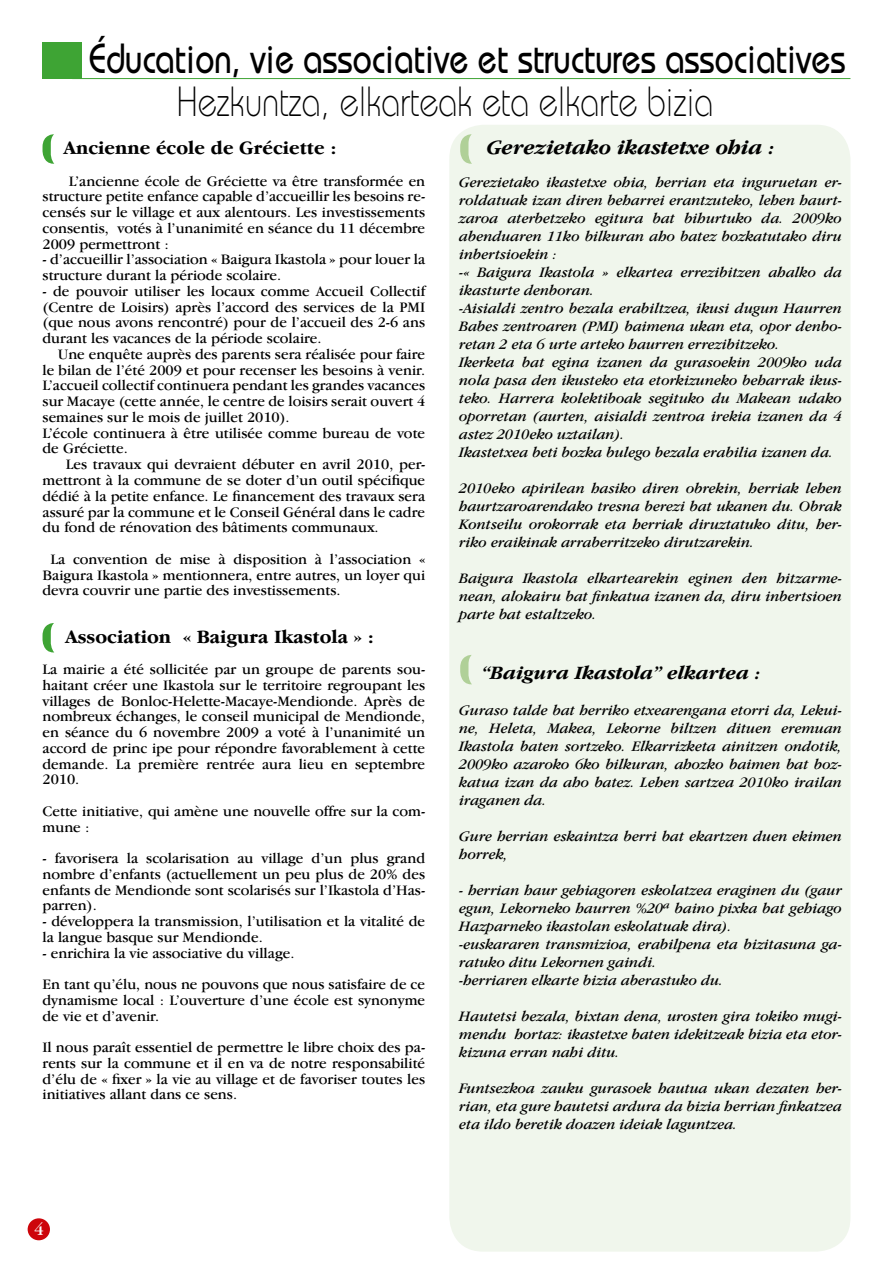
<style>
.page{position:relative;width:893px;height:1263px;background:#fff}
.page>*{position:absolute;margin:0;border:0;box-sizing:border-box;transform-origin:0 0}
.t1{font:500 42.15px "Bauhaus";color:#000;scale:.81 1}
.t2{font:300 42.15px "Bauhaus";color:#000;scale:.81 1}
.t3{font:italic 700 21px "Garamond IT Cby BT";color:#000}
.t4{font:700 19.5px "Garamond IT Cby BT";color:#000}
.t5{font:italic 700 19.5px "Garamond IT Cby BT";color:#000}
.t6{font:18px "Garamond IT Cby BT";color:#fff}
.t7{font:15px/15.8px "Garamond IT Cby BT";color:#000;text-align:justify}
.t8{font:italic 15px/18px "Garamond IT Cby BT";color:#000;text-align:justify}
</style>
<div class="page">
<div style="left:43px;top:43px;width:39px;height:36px;background:#3ea434"></div>
<hr style="left:72px;top:78px;width:778px;height:1px;background:#3ea434">
<div style="left:449px;top:125px;width:401px;height:1126px;background:#f0f6ec;border-radius:34px"></div>
<div style="left:28px;top:1218px;width:22px;height:22px;background:#cd050b;border-radius:50%"></div>
<svg style="left:43px;top:134px;width:11px;height:30px"></svg>
<svg style="left:43px;top:623px;width:11px;height:29px"></svg>
<svg style="left:460px;top:134px;width:12px;height:30px"></svg>
<svg style="left:460px;top:655px;width:12px;height:29px"></svg>
<h1 class="t1" style="left:89px;top:33px;width:935px">Éducation, vie associative et structures associatives</h1>
<h1 class="t2" style="left:177px;top:77px;width:664px">Hezkuntza, elkarteak eta elkarte bizia</h1>
<h3 class="t4" style="left:64px;top:137px;width:274px">Ancienne école de Gréciette :</h3>
<p class="t7" style="left:43px;top:173px;width:384px;text-indent:26px">L’ancienne école de Gréciette va être transformée en structure petite enfance capable d’accueillir les besoins re&shy;censés sur le village et aux alentours. Les investissements consentis, votés à l’unanimité en séance du 11 décembre 2009 permettront :</p>
<p class="t7" style="left:43px;top:251px;width:384px">- d’accueillir l’association « Baigura Ikastola » pour louer la structure durant la période scolaire.</p>
<p class="t7" style="left:43px;top:283px;width:384px">- de pouvoir utiliser les locaux comme Accueil Collectif (Centre de Loisirs) après l’accord des services de la PMI (que nous avons rencontré) pour de l’accueil des 2-6 ans durant les vacances de la période scolaire.</p>
<p class="t7" style="left:43px;top:346px;width:384px;text-align:left;text-indent:15px">Une enquête auprès des parents sera réalisée pour faire le bilan de l’été 2009 et pour recenser les besoins à venir.<br>L’accueil collectif continuera pendant les grandes vacances sur Macaye (cette année, le centre de loisirs serait ouvert 4 semaines sur le mois de juillet 2010).<br>L’école continuera à être utilisée comme bureau de vote de Gréciette.</p>
<p class="t7" style="left:43px;top:456px;width:384px;text-indent:23px">Les travaux qui devraient débuter en avril 2010, per&shy;mettront à la commune de se doter d’un outil spécifique dédié à la petite enfance. Le financement des travaux sera assuré par la commune et le Conseil Général dans le cadre du fond de rénovation des bâtiments communaux.</p>
<p class="t7" style="left:43px;top:551px;width:384px;text-indent:8px">La convention de mise à disposition à l’association « Baigura Ikastola » mentionnera, entre autres, un loyer qui devra couvrir une partie des investissements.</p>
<h3 class="t4" style="left:65px;top:625px;width:310px">Association « Baigura Ikastola » :</h3>
<p class="t7" style="left:43px;top:661px;width:384px">La mairie a été sollicitée par un groupe de parents sou&shy;haitant créer une Ikastola sur le territoire regroupant les villages de Bonloc-Helette-Macaye-Mendionde. Après de nombreux échanges, le conseil municipal de Mendionde, en séance du 6 novembre 2009 a voté à l’unanimité un accord de princ ipe pour répondre favorablement à cette demande. La première rentrée aura lieu en septembre 2010.</p>
<p class="t7" style="left:43px;top:803px;width:384px">Cette initiative, qui amène une nouvelle offre sur la com&shy;mune :</p>
<p class="t7" style="left:43px;top:850px;width:384px">- favorisera la scolarisation au village d’un plus grand nombre d’enfants (actuellement un peu plus de 20% des enfants de Mendionde sont scolarisés sur l’Ikastola d’Has&shy;parren).</p>
<p class="t7" style="left:43px;top:913px;width:384px">- développera la transmission, l’utilisation et la vitalité de la langue basque sur Mendionde.</p>
<p class="t7" style="left:43px;top:937px;width:384px;line-height:31.5px">- enrichira la vie associative du village.<br>En tant qu’élu, nous ne pouvons que nous satisfaire de ce</p>
<p class="t7" style="left:43px;top:992px;width:384px">dynamisme local : L’ouverture d’une école est synonyme de vie et d’avenir.</p>
<p class="t7" style="left:43px;top:1039px;width:384px">Il nous paraît essentiel de permettre le libre choix des pa&shy;rents sur la commune et il en va de notre responsabilité d’élu de « fixer » la vie au village et de favoriser toutes les initiatives allant dans ce sens.</p>
<h2 class="t3" style="left:487px;top:134px;width:290px">Gerezietako ikastetxe ohia :</h2>
<p class="t8" style="left:459px;top:173px;width:384px;text-align:left">Gerezietako ikastetxe ohia, herrian eta inguruetan er&shy;roldatuak izan diren beharrei erantzuteko, lehen haurt&shy;zaroa aterbetzeko egitura bat bihurtuko da. 2009ko abenduaren 11ko bilkuran aho batez bozkatutako diru inbertsioekin :<br>-« Baigura Ikastola » elkartea errezibitzen ahalko da ikasturte denboran.<br>-Aisialdi zentro bezala erabiltzea, ikusi dugun Haurren Babes zentroaren (PMI) baimena ukan eta, opor denbo&shy;retan 2 eta 6 urte arteko haurren errezibitzeko.<br>Ikerketa bat egina izanen da gurasoekin 2009ko uda nola pasa den ikusteko eta etorkizuneko beharrak ikus&shy;teko. Harrera kolektiboak segituko du Makean udako oporretan (aurten, aisialdi zentroa irekia izanen da 4 astez 2010eko uztailan).<br>Ikastetxea beti bozka bulego bezala erabilia izanen da.</p>
<p class="t8" style="left:459px;top:479px;width:384px">2010eko apirilean hasiko diren obrekin, herriak lehen haurtzaroarendako tresna berezi bat ukanen du. Obrak Kontseilu orokorrak eta herriak diruztatuko ditu, her&shy;riko eraikinak arraberritzeko dirutzarekin.</p>
<p class="t8" style="left:459px;top:569px;width:384px">Baigura Ikastola elkartearekin eginen den hitzarme&shy;nean, alokairu bat finkatua izanen da, diru inbertsioen parte bat estaltzeko.</p>
<h3 class="t5" style="left:482px;top:661px;width:281px">“Baigura Ikastola” elkartea :</h3>
<p class="t8" style="left:459px;top:701px;width:384px">Guraso talde bat herriko etxearengana etorri da, Lekui&shy;ne, Heleta, Makea, Lekorne biltzen dituen eremuan Ikastola baten sortzeko. Elkarrizketa ainitzen ondotik, 2009ko azaroko 6ko bilkuran, ahozko baimen bat boz&shy;katua izan da aho batez. Lehen sartzea 2010ko irailan iraganen da.</p>
<p class="t8" style="left:459px;top:827px;width:384px">Gure herrian eskaintza berri bat ekartzen duen ekimen horrek,</p>
<p class="t8" style="left:459px;top:881px;width:384px;text-align:left">- herrian haur gehiagoren eskolatzea eraginen du (gaur egun, Lekorneko haurren %20ª baino pixka bat gehiago Hazparneko ikastolan eskolatuak dira).<br>-euskararen transmizioa, erabilpena eta bizitasuna ga&shy;ratuko ditu Lekornen gaindi.<br>-herriaren elkarte bizia aberastuko du.</p>
<p class="t8" style="left:459px;top:1007px;width:384px">Hautetsi bezala, bixtan dena, urosten gira tokiko mugi&shy;mendu hortaz: ikastetxe baten idekitzeak bizia eta etor&shy;kizuna erran nahi ditu.</p>
<p class="t8" style="left:459px;top:1079px;width:384px">Funtsezkoa zauku gurasoek hautua ukan dezaten her&shy;rian, eta gure hautetsi ardura da bizia herrian finkatzea eta ildo beretik doazen ideiak laguntzea.</p>
<p class="t6" style="left:34px;top:1219px;width:11px">4</p>
</div>
